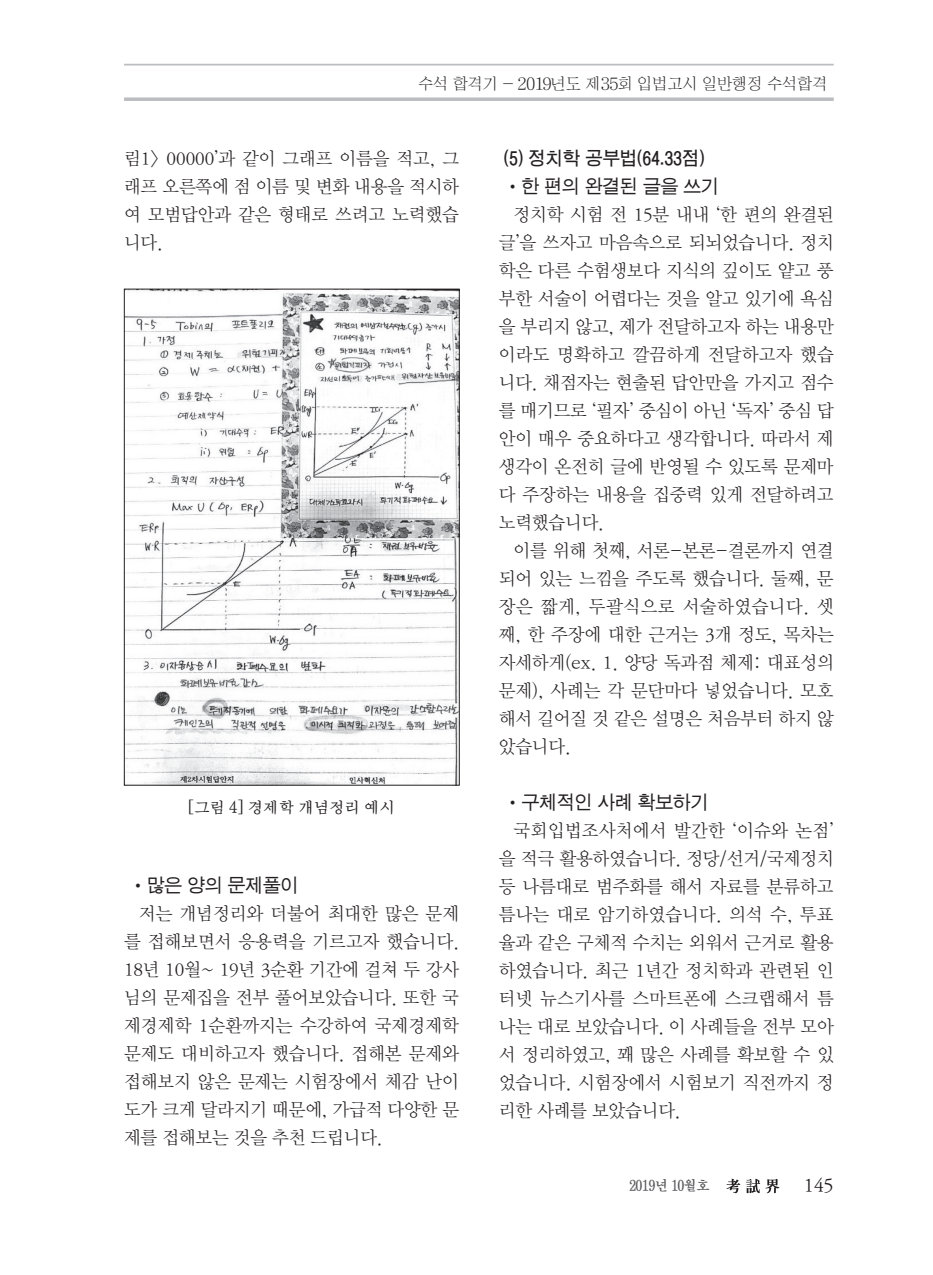
<style>
.page{position:relative;width:933px;height:1275px;background:#fff}
.page>*{position:absolute;margin:0;border:0;box-sizing:border-box;transform-origin:0 0}
.t1{font:19.25px "DX Nmu Std 30";color:#231f20}
.t2{font:18.38px/28px "DX Nmu Std 20";letter-spacing:-.01em;color:#231f20;text-align:justify}
.t3{font:18.38px "D Xgo Std 30";letter-spacing:-.01em;color:#231f20}
.t4{font:18.38px "D Xgo Std 40";letter-spacing:-.01em;color:#231f20;scale:.95 1}
.t5{font:15.75px "DX Shnm Std";letter-spacing:-.01em;color:#231f20}
.t6{font:15.75px "D Xmu Std 20";letter-spacing:-.025em;color:#231f20}
.t7{font:14px "D Xmu Std 40";letter-spacing:-.05em;color:#5a5a5d;scale:.95 1}
</style>
<div class="page">
<svg style="left:124px;top:97px;width:709px;height:4px;background:#c4c4c7"></svg>
<hr style="left:124px;top:64px;width:709px;height:2px;background:#bcbdc0">
<svg style="left:726px;top:1179px;width:14px;height:14px"></svg>
<svg style="left:746px;top:1179px;width:33px;height:14px"></svg>
<img style="left:126px;top:291px;width:331px;height:492px">
<p class="t5" style="left:418px;top:76px;width:411px">수석 합격기 - 2019년도 제35회 입법고시 일반행정 수석합격</p>
<p class="t2" style="left:124px;top:145px;width:336px">림1&gt; 00000’과 같이 그래프 이름을 적고, 그 래프 오른쪽에 점 이름 및 변화 내용을 적시하 여 모범답안과 같은 형태로 쓰려고 노력했습 니다.</p>
<p class="t6" style="left:188px;top:799px;width:209px">[그림 4] 경제학 개념정리 예시</p>
<p class="t3" style="left:129px;top:876px;width:171px">•많은 양의 문제풀이</p>
<p class="t2" style="left:124px;top:900px;width:336px;text-indent:15px">저는 개념정리와 더불어 최대한 많은 문제 를 접해보면서 응용력을 기르고자 했습니다.<br>18년 10월~ 19년 3순환 기간에 걸쳐 두 강사 님의 문제집을 전부 풀어보았습니다. 또한 국 제경제학 1순환까지는 수강하여 국제경제학 문제도 대비하고자 했습니다. 접해본 문제와 접해보지 않은 문제는 시험장에서 체감 난이 도가 크게 달라지기 때문에, 가급적 다양한 문 제를 접해보는 것을 추천 드립니다.</p>
<p class="t4" style="left:504px;top:149px;width:213px">(5) 정치학 공부법(64.33점)</p>
<p class="t3" style="left:504px;top:176px;width:216px">•한 편의 완결된 글을 쓰기</p>
<p class="t2" style="left:499px;top:201px;width:336px;text-indent:15px">정치학 시험 전 15분 내내 ‘한 편의 완결된 글’을 쓰자고 마음속으로 되뇌었습니다. 정치 학은 다른 수험생보다 지식의 깊이도 얕고 풍 부한 서술이 어렵다는 것을 알고 있기에 욕심 을 부리지 않고, 제가 전달하고자 하는 내용만 이라도 명확하고 깔끔하게 전달하고자 했습 니다. 채점자는 현출된 답안만을 가지고 점수 를 매기므로 ‘필자’ 중심이 아닌 ‘독자’ 중심 답 안이 매우 중요하다고 생각합니다. 따라서 제 생각이 온전히 글에 반영될 수 있도록 문제마 다 주장하는 내용을 집중력 있게 전달하려고 노력했습니다.</p>
<p class="t2" style="left:499px;top:537px;width:336px;text-indent:15px">이를 위해 첫째, 서론-본론-결론까지 연결 되어 있는 느낌을 주도록 했습니다. 둘째, 문 장은 짧게, 두괄식으로 서술하였습니다. 셋 째, 한 주장에 대한 근거는 3개 정도, 목차는 자세하게(ex. 1. 양당 독과점 체제: 대표성의 문제), 사례는 각 문단마다 넣었습니다. 모호 해서 길어질 것 같은 설명은 처음부터 하지 않 았습니다.</p>
<p class="t3" style="left:504px;top:792px;width:206px">•구체적인 사례 확보하기</p>
<p class="t2" style="left:499px;top:817px;width:336px;text-indent:15px">국회입법조사처에서 발간한 ‘이슈와 논점’ 을 적극 활용하였습니다. 정당/선거/국제정치 등 나름대로 범주화를 해서 자료를 분류하고 틈나는 대로 암기하였습니다. 의석 수, 투표 율과 같은 구체적 수치는 외워서 근거로 활용 하였습니다. 최근 1년간 정치학과 관련된 인 터넷 뉴스기사를 스마트폰에 스크랩해서 틈 나는 대로 보았습니다. 이 사례들을 전부 모아 서 정리하였고, 꽤 많은 사례를 확보할 수 있 었습니다. 시험장에서 시험보기 직전까지 정 리한 사례를 보았습니다.</p>
<p class="t7" style="left:629px;top:1179px;width:86px">2019년 10월호</p>
<p class="t1" style="left:804px;top:1176px;width:31px">145</p>
</div>
